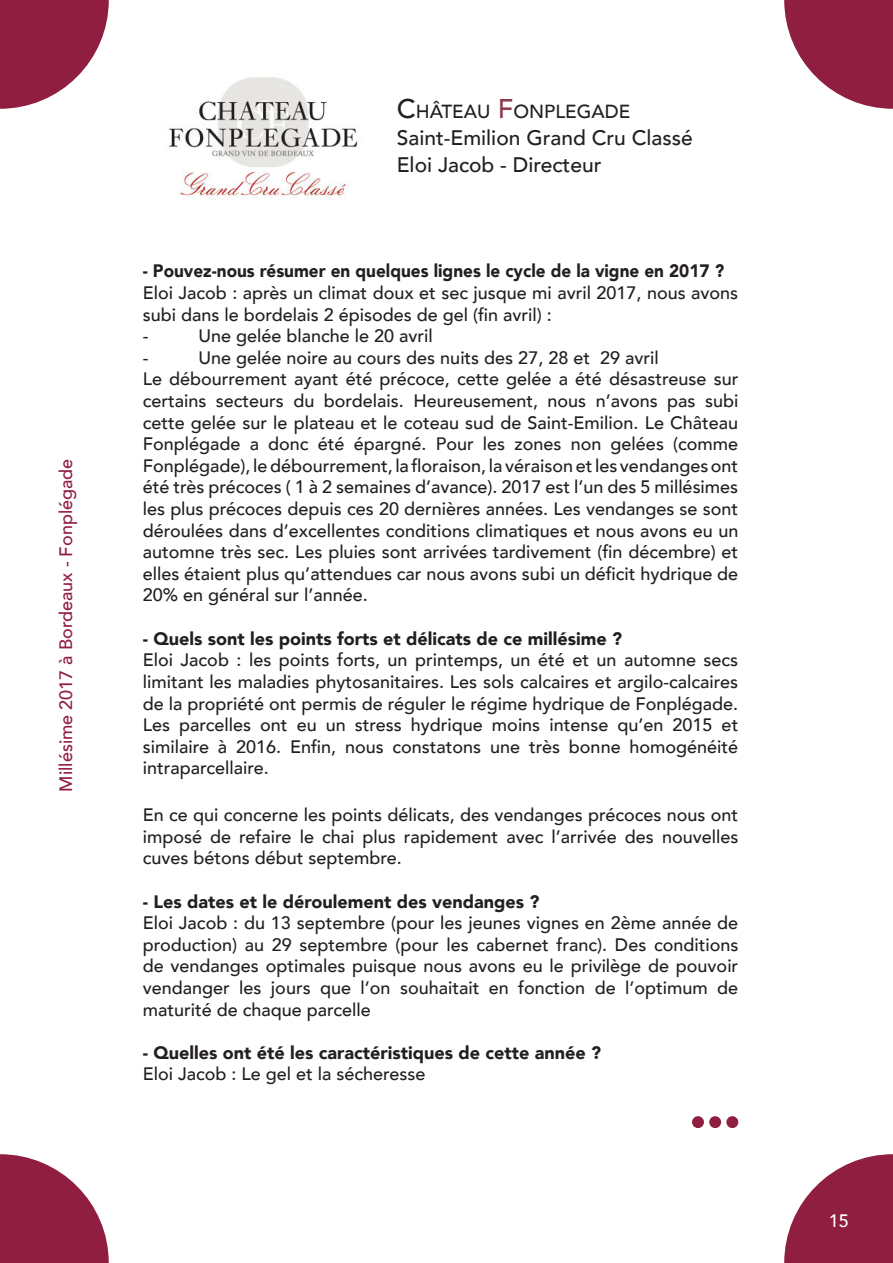
<style>
.page{position:relative;width:893px;height:1263px;background:#fff}
.page>*{position:absolute;margin:0;border:0;box-sizing:border-box;transform-origin:0 0}
.t1{font:500 21px/27px "Avenir";color:#231f20}
.t2{font:500 18.9px "Avenir";color:#231f20}
.t3{font:500 18px/21.6px "Avenir";color:#231f20;text-align:justify}
.t4{font:900 18px "Avenir";color:#231f20}
.t5{font:900 18px "Avenir";color:#231f20;scale:.95 1}
.t6{font:500 18px "Avenir";color:#901e40}
.t7{font:500 18px "Avenir";color:#fff}
.s1{font-size:27px}
.s2{font-size:27px;color:#8f3a4e}
</style>
<div class="page">
<svg style="left:0;top:1154px;width:109px;height:109px"></svg>
<svg style="left:0;top:0;width:109px;height:109px"></svg>
<img style="left:169px;top:77px;width:189px;height:122px">
<svg style="left:784px;top:1154px;width:109px;height:109px"></svg>
<svg style="left:784px;top:0;width:109px;height:109px"></svg>
<div style="left:709px;top:1116px;width:12px;height:12px;background:#901e40;border-radius:50%"></div>
<div style="left:726px;top:1116px;width:12px;height:12px;background:#901e40;border-radius:50%"></div>
<div style="left:692px;top:1116px;width:12px;height:12px;background:#901e40;border-radius:50%"></div>
<p class="t6" style="left:58px;top:792px;width:334px;rotate:-90deg">Millésime 2017 à Bordeaux - Fonplégade</p>
<p class="t2" style="left:397px;top:104px;width:235px"><span class="s1">C</span>HÂTEAU <span class="s2">F</span>ONPLEGADE</p>
<p class="t1" style="left:397px;top:126px;width:297px">Saint-Emilion Grand Cru Classé<br>Eloi Jacob - Directeur</p>
<p class="t5" style="left:143px;top:264px;width:613px">- Pouvez-nous résumer en quelques lignes le cycle de la vigne en 2017 ?</p>
<p class="t3" style="left:143px;top:284px;width:597px;text-align:left">Eloi Jacob : après un climat doux et sec jusque mi avril 2017, nous avons subi dans le bordelais 2 épisodes de gel (fin avril) :<br>-</p>
<p class="t3" style="left:198px;top:327px;width:236px">Une gelée blanche le 20 avril</p>
<p class="t3" style="left:143px;top:349px;width:597px;text-align:left;text-indent:56px">Une gelée noire au cours des nuits des 27, 28 et 29 avril<br>Le débourrement ayant été précoce, cette gelée a été désastreuse sur certains secteurs du bordelais. Heureusement, nous n’avons pas subi cette gelée sur le plateau et le coteau sud de Saint-Emilion. Le Château Fonplégade a donc été épargné. Pour les zones non gelées (comme Fonplégade), le débourrement, la floraison, la véraison et les vendanges ont été très précoces ( 1 à 2 semaines d’avance). 2017 est l’un des 5 millésimes les plus précoces depuis ces 20 dernières années. Les vendanges se sont déroulées dans d’excellentes conditions climatiques et nous avons eu un automne très sec. Les pluies sont arrivées tardivement (fin décembre) et elles étaient plus qu’attendues car nous avons subi un déficit hydrique de 20% en général sur l’année.</p>
<p class="t4" style="left:143px;top:631px;width:481px">- Quels sont les points forts et délicats de ce millésime ?</p>
<p class="t3" style="left:143px;top:651px;width:597px">Eloi Jacob : les points forts, un printemps, un été et un automne secs limitant les maladies phytosanitaires. Les sols calcaires et argilo-calcaires de la propriété ont permis de réguler le régime hydrique de Fonplégade.<br>Les parcelles ont eu un stress hydrique moins intense qu’en 2015 et similaire à 2016. Enfin, nous constatons une très bonne homogénéité intraparcellaire.</p>
<p class="t3" style="left:143px;top:806px;width:597px">En ce qui concerne les points délicats, des vendanges précoces nous ont imposé de refaire le chai plus rapidement avec l’arrivée des nouvelles cuves bétons début septembre.</p>
<p class="t4" style="left:143px;top:894px;width:398px">- Les dates et le déroulement des vendanges ?</p>
<p class="t3" style="left:143px;top:914px;width:597px">Eloi Jacob : du 13 septembre (pour les jeunes vignes en 2ème année de production) au 29 septembre (pour les cabernet franc). Des conditions de vendanges optimales puisque nous avons eu le privilège de pouvoir vendanger les jours que l’on souhaitait en fonction de l’optimum de maturité de chaque parcelle</p>
<p class="t4" style="left:143px;top:1045px;width:460px">- Quelles ont été les caractéristiques de cette année ?</p>
<p class="t3" style="left:143px;top:1065px;width:284px">Eloi Jacob : Le gel et la sécheresse</p>
<p class="t3" style="left:143px;top:349px;width:7px">-</p>
<p class="t7" style="left:829px;top:1213px;width:22px">15</p>
</div>
